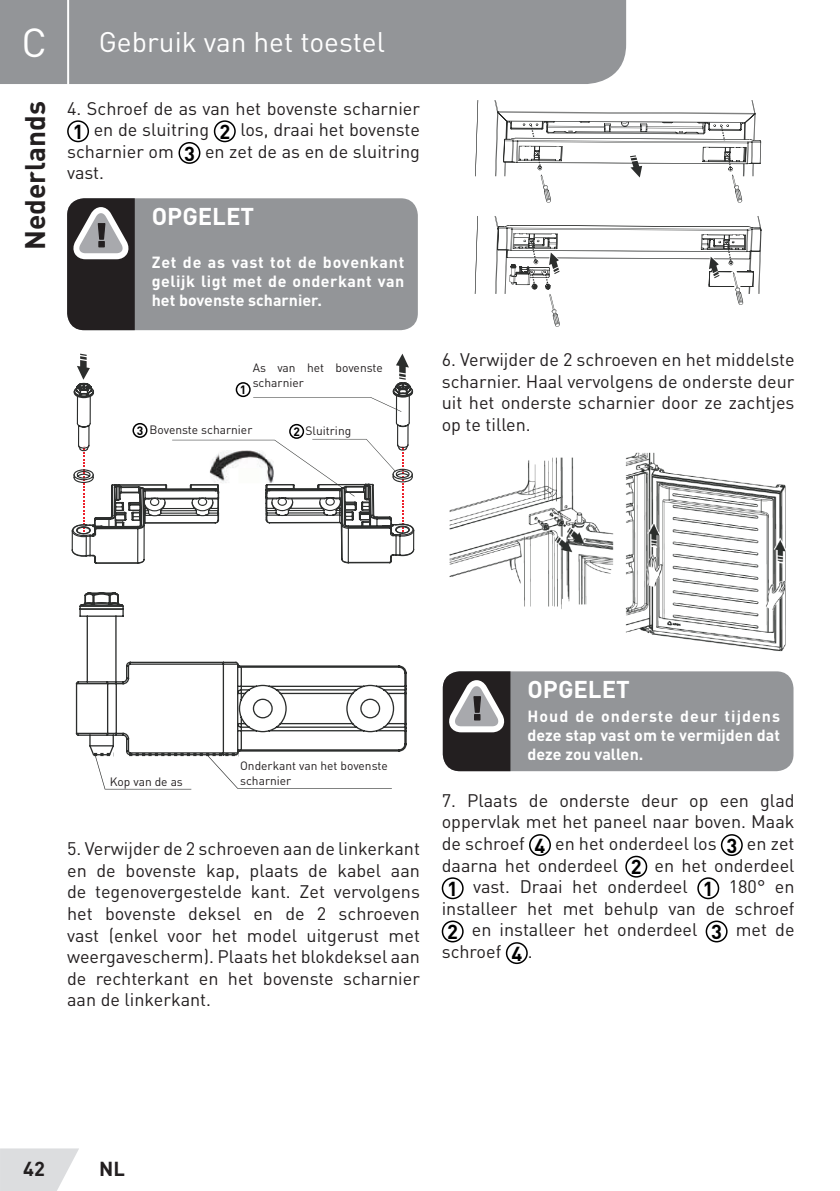
<style>
.page{position:relative;width:840px;height:1191px;background:#fff}
.page>*{position:absolute;margin:0;border:0;box-sizing:border-box;transform-origin:0 0}
.t1{font:40px "DIN Pro";color:#fff}
.t2{font:28px "DIN Pro";color:#fff}
.t3{font:700 28px "DIN Pro";color:#231f20}
.t4{font:700 24px "DIN Pro";color:#fff}
.t5{font:700 20px "DIN Pro";color:#231f20}
.t6{font:18px/21.6px "DIN Pro";color:#231f20;text-align:justify}
.t7{font:700 16px/19.2px "DIN Pro";color:#fff;text-align:justify}
.t8{font:12px/14.4px "DIN Pro";color:#231f20}
.t9{font:700 12px "DIN Pro";color:#000}
.s1{font-weight:700;font-size:20px;color:#000}
.s2{font-weight:700;color:#000}
</style>
<div class="page">
<svg style="left:0;top:1148px;width:79px;height:43px;background:#e1e2e3"></svg>
<div style="left:0;top:0;width:625px;height:84px;background:#939598"></div>
<hr style="left:67px;top:0;width:2px;height:94px;background:#fff">
<div style="left:67px;top:120px;width:22px;height:22px;border:2px solid #000;border-radius:50%"></div>
<div style="left:214px;top:120px;width:21px;height:22px;border:2px solid #000;border-radius:50%"></div>
<div style="left:178px;top:142px;width:22px;height:22px;border:2px solid #000;border-radius:50%"></div>
<div style="left:67px;top:198px;width:350px;height:132px;background:#939598;border-radius:17px"></div>
<svg style="left:67px;top:198px;width:68px;height:132px;background:#4b4849"></svg>
<svg style="left:72px;top:354px;width:342px;height:209px"></svg>
<div style="left:236px;top:383px;width:14px;height:13px;background:#fff;border-radius:50%"></div>
<div style="left:235px;top:382px;width:15px;height:15px;border:2px solid #000;border-radius:50%"></div>
<div style="left:290px;top:424px;width:13px;height:14px;background:#fff;border-radius:50%"></div>
<div style="left:289px;top:424px;width:15px;height:15px;border:2px solid #000;border-radius:50%"></div>
<div style="left:133px;top:424px;width:14px;height:13px;background:#fff;border-radius:50%"></div>
<div style="left:132px;top:423px;width:15px;height:15px;border:2px solid #000;border-radius:50%"></div>
<svg style="left:76px;top:592px;width:330px;height:160px"></svg>
<svg style="left:79px;top:593px;width:312px;height:196px"></svg>
<svg style="left:474px;top:101px;width:287px;height:226px"></svg>
<img style="left:449px;top:452px;width:337px;height:200px">
<div style="left:442px;top:671px;width:351px;height:100px;background:#939598;border-radius:17px"></div>
<svg style="left:442px;top:671px;width:68px;height:100px;background:#595658"></svg>
<div style="left:528px;top:834px;width:22px;height:22px;border:2px solid #000;border-radius:50%"></div>
<div style="left:720px;top:834px;width:22px;height:22px;border:2px solid #000;border-radius:50%"></div>
<div style="left:625px;top:855px;width:22px;height:22px;border:2px solid #000;border-radius:50%"></div>
<div style="left:441px;top:877px;width:22px;height:22px;border:2px solid #000;border-radius:50%"></div>
<div style="left:697px;top:877px;width:21px;height:22px;border:2px solid #000;border-radius:50%"></div>
<div style="left:441px;top:920px;width:22px;height:22px;border:2px solid #000;border-radius:50%"></div>
<div style="left:705px;top:920px;width:22px;height:22px;border:2px solid #000;border-radius:50%"></div>
<div style="left:505px;top:942px;width:22px;height:22px;border:2px solid #000;border-radius:50%"></div>
<h1 class="t1" style="left:21px;top:15px;width:27px">C</h1>
<h2 class="t3" style="left:16px;top:250px;width:150px;rotate:-90deg">Nederlands</h2>
<h2 class="t2" style="left:99px;top:23px;width:287px">Gebruik van het toestel</h2>
<p class="t6" style="left:67px;top:97px;width:354px">4. Schroef de as van het bovenste scharnier</p>
<p class="t6" style="left:73px;top:118px;width:348px"><span class="s1">1</span> en de sluitring <span class="s1">2</span> los, draai het bovenste</p>
<p class="t6" style="left:67px;top:140px;width:354px">scharnier om <span class="s1">3</span> en zet de as en de sluitring</p>
<p class="t6" style="left:67px;top:161px;width:38px">vast.</p>
<h3 class="t4" style="left:152px;top:200px;width:104px">OPGELET</h3>
<p class="t7" style="left:152px;top:251px;width:254px">Zet de as vast tot de bovenkant gelijk ligt met de onderkant van het bovenste scharnier.</p>
<p class="t8" style="left:252px;top:360px;width:132px">As van het bovenste scharnier</p>
<p class="t9" style="left:240px;top:382px;width:8px">1</p>
<p class="t8" style="left:137px;top:422px;width:117px"><span class="s2">3</span> Bovenste scharnier</p>
<p class="t8" style="left:293px;top:422px;width:59px"><span class="s2">2</span> Sluitring</p>
<p class="t6" style="left:441px;top:348px;width:354px">6. Verwijder de 2 schroeven en het middelste scharnier. Haal vervolgens de onderste deur uit het onderste scharnier door ze zachtjes op te tillen.</p>
<p class="t8" style="left:110px;top:773px;width:75px">Kop van de as</p>
<p class="t8" style="left:240px;top:758px;width:149px">Onderkant van het bovenste scharnier</p>
<p class="t6" style="left:67px;top:837px;width:354px">5. Verwijder de 2 schroeven aan de linkerkant en de bovenste kap, plaats de kabel aan de tegenovergestelde kant. Zet vervolgens het bovenste deksel en de 2 schroeven vast (enkel voor het model uitgerust met weergavescherm). Plaats het blokdeksel aan de rechterkant en het bovenste scharnier aan de linkerkant.</p>
<h3 class="t4" style="left:527px;top:673px;width:104px">OPGELET</h3>
<p class="t7" style="left:527px;top:705px;width:254px">Houd de onderste deur tijdens deze stap vast om te vermijden dat deze zou vallen.</p>
<p class="t6" style="left:441px;top:788px;width:354px">7. Plaats de onderste deur op een glad</p>
<p class="t6" style="left:441px;top:810px;width:354px">oppervlak met het paneel naar boven. Maak</p>
<p class="t6" style="left:441px;top:832px;width:354px">de schroef <span class="s1">4</span> en het onderdeel los <span class="s1">3</span> en zet</p>
<p class="t6" style="left:441px;top:853px;width:354px">daarna het onderdeel <span class="s1">2</span> en het onderdeel</p>
<p class="t6" style="left:447px;top:875px;width:348px"><span class="s1">1</span> vast. Draai het onderdeel <span class="s1">1</span> 180° en</p>
<p class="t6" style="left:441px;top:896px;width:354px">installeer het met behulp van de schroef</p>
<p class="t6" style="left:447px;top:918px;width:348px"><span class="s1">2</span> en installeer het onderdeel <span class="s1">3</span> met de</p>
<p class="t6" style="left:441px;top:940px;width:92px">schroef <span class="s1">4</span> .</p>
<p class="t5" style="left:23px;top:1155px;width:23px">42</p>
<p class="t5" style="left:99px;top:1155px;width:27px">NL</p>
</div>
